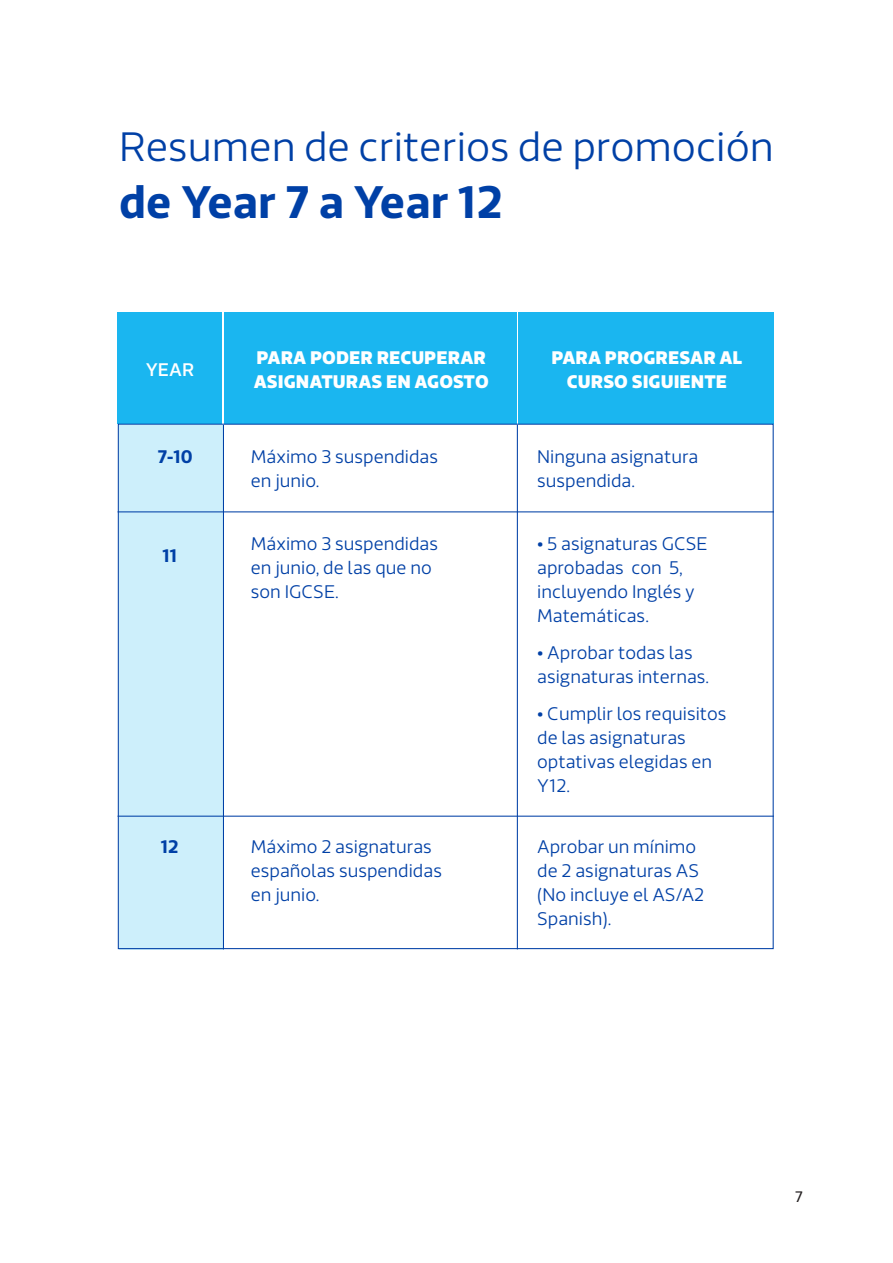
<style>
.page{position:relative;width:893px;height:1263px;background:#fff}
.page>*{position:absolute;margin:0;border:0;box-sizing:border-box;transform-origin:0 0}
.t1{font:700 45px "Riona Sans";color:#0040a6}
.t2{font:300 40.5px "Riona Sans";color:#0040a6}
.t3{font:300 18px/24px "Riona Sans";color:#0040a6}
.t4{font:900 18px/24px "Riona Sans";color:#fff}
.t5{font:700 18px "Riona Sans";color:#0040a6}
.t6{font:500 18px "Riona Sans";color:#fff}
.t7{font:15px "Riona Sans";color:#231f20}
</style>
<div class="page">
<div style="left:118px;top:312px;width:104px;height:111px;background:#1ab6f0"></div>
<div style="left:224px;top:312px;width:293px;height:111px;background:#1ab6f0"></div>
<div style="left:519px;top:312px;width:255px;height:111px;background:#1ab6f0"></div>
<div style="left:119px;top:425px;width:105px;height:524px;background:#cdeffb"></div>
<hr style="left:517px;top:425px;width:1px;height:524px;background:#0040a6">
<hr style="left:223px;top:425px;width:1px;height:524px;background:#0040a6">
<hr style="left:118px;top:511px;width:656px;height:1px;background:#0040a6">
<hr style="left:118px;top:816px;width:656px;height:1px;background:#0040a6">
<p class="t2" style="left:119px;top:123px;width:656px">Resumen de criterios de promoción</p>
<p class="t1" style="left:119px;top:174px;width:385px">de Year 7 a Year 12</p>
<p class="t6" style="left:146px;top:358px;width:50px">YEAR</p>
<p class="t5" style="left:158px;top:445px;width:36px">7-10</p>
<p class="t5" style="left:162px;top:544px;width:16px">11</p>
<p class="t5" style="left:161px;top:835px;width:19px">12</p>
<p class="t4" style="left:254px;top:346px;width:236px">PARA PODER RECUPERAR<br>ASIGNATURAS EN AGOSTO</p>
<p class="t3" style="left:251px;top:445px;width:189px">Máximo 3 suspendidas en junio.</p>
<p class="t3" style="left:251px;top:532px;width:189px">Máximo 3 suspendidas en junio, de las que no son IGCSE.</p>
<p class="t4" style="left:551px;top:346px;width:193px;text-align:center">PARA PROGRESAR AL<br>CURSO SIGUIENTE</p>
<p class="t3" style="left:537px;top:445px;width:163px">Ninguna asignatura suspendida.</p>
<p class="t3" style="left:537px;top:532px;width:172px">• 5 asignaturas GCSE aprobadas con 5, incluyendo Inglés y<br>Matemáticas.</p>
<p class="t3" style="left:537px;top:641px;width:174px">• Aprobar todas las asignaturas internas.</p>
<p class="t3" style="left:537px;top:702px;width:191px">• Cumplir los requisitos de las asignaturas optativas elegidas en<br>Y12.</p>
<p class="t3" style="left:251px;top:835px;width:193px">Máximo 2 asignaturas españolas suspendidas en junio.</p>
<p class="t3" style="left:537px;top:835px;width:169px">Aprobar un mínimo de 2 asignaturas AS (No incluye el AS/A2<br>Spanish).</p>
<p class="t7" style="left:795px;top:1187px;width:9px">7</p>
</div>
